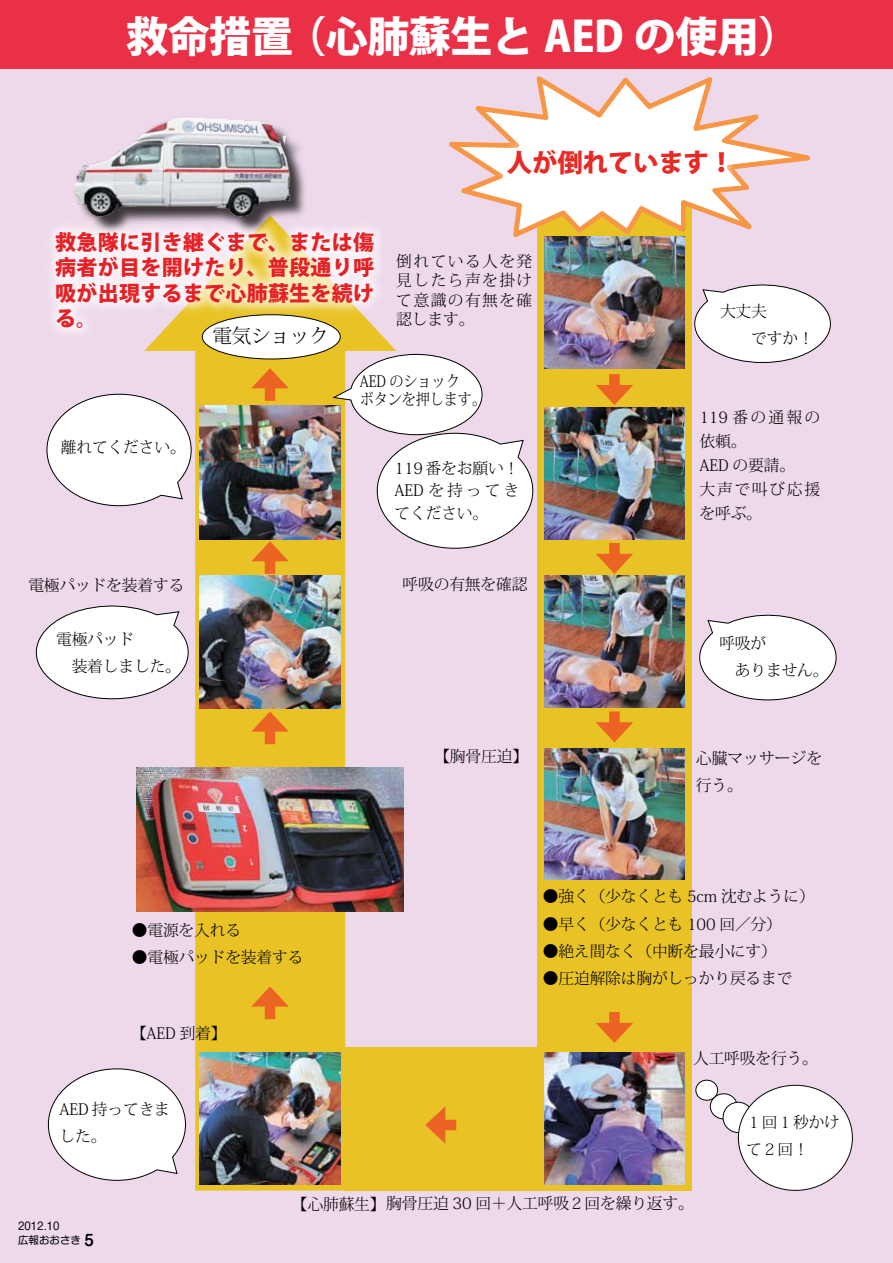
<style>
.page{position:relative;width:893px;height:1263px;background:#fff}
.page>*{position:absolute;margin:0;border:0;box-sizing:border-box;transform-origin:0 0}
.t1{font:800 42px "Koz Go Pro";letter-spacing:-.01em;color:#fff}
.t2{font:800 25.5px "Koz Go Pro";letter-spacing:-.01em;color:#e62a25}
.t3{font:800 21px/25.5px "Koz Go Pro";letter-spacing:.015em;color:#e42125;text-align:justify}
.t4{font:300 19.5px "Koz Min Pro";letter-spacing:-.01em;color:#000}
.t5{font:300 15.75px/27px "Koz Min Pro";letter-spacing:-.01em;color:#000}
.t6{font:300 15.75px/24px "Koz Min Pro";letter-spacing:.11em;color:#000}
.t7{font:300 15.75px/18px "Koz Min Pro";letter-spacing:-.01em;color:#000;scale:.9 1}
.t8{font:10.5px/14.2px "Shin M Go Pr 6";color:#000}
</style>
<div class="page">
<div style="left:0;top:70px;width:893px;height:1193px;background:#eed9ea"></div>
<div style="left:0;top:0;width:893px;height:69px;background:#ea3046"></div>
<div style="left:537px;top:198px;width:155px;height:992px;background:#e9c326"></div>
<svg style="left:435px;top:69px;width:386px;height:168px"></svg>
<div style="left:195px;top:330px;width:150px;height:860px;background:#e9c326"></div>
<div style="left:345px;top:1047px;width:201px;height:143px;background:#e9c326"></div>
<img style="left:544px;top:237px;width:141px;height:131px">
<svg style="left:694px;top:284px;width:137px;height:79px"></svg>
<img style="left:544px;top:576px;width:141px;height:132px">
<img style="left:544px;top:408px;width:141px;height:132px">
<img style="left:544px;top:748px;width:141px;height:132px">
<img style="left:544px;top:1052px;width:141px;height:132px">
<img style="left:200px;top:1052px;width:140px;height:132px">
<img style="left:200px;top:576px;width:140px;height:132px">
<div style="left:494px;top:136px;width:245px;height:53px;background:#fff"></div>
<svg style="left:47px;top:1068px;width:139px;height:113px"></svg>
<div style="left:609px;top:374px;width:11px;height:19px;background:#eb6423"></div>
<svg style="left:596px;top:385px;width:37px;height:20px"></svg>
<div style="left:609px;top:543px;width:11px;height:19px;background:#eb6423"></div>
<svg style="left:596px;top:554px;width:37px;height:20px"></svg>
<div style="left:609px;top:711px;width:11px;height:19px;background:#eb6423"></div>
<svg style="left:596px;top:722px;width:37px;height:20px"></svg>
<div style="left:609px;top:1012px;width:11px;height:19px;background:#eb6423"></div>
<svg style="left:596px;top:1023px;width:37px;height:20px"></svg>
<div style="left:437px;top:1120px;width:19px;height:10px;background:#eb6423"></div>
<svg style="left:425px;top:1107px;width:20px;height:36px"></svg>
<svg style="left:699px;top:614px;width:138px;height:87px"></svg>
<div style="left:265px;top:999px;width:10px;height:20px;background:#eb6423"></div>
<svg style="left:252px;top:986px;width:36px;height:20px"></svg>
<div style="left:265px;top:724px;width:10px;height:20px;background:#eb6423"></div>
<svg style="left:251px;top:711px;width:38px;height:21px"></svg>
<div style="left:265px;top:553px;width:10px;height:21px;background:#eb6423"></div>
<img style="left:74px;top:118px;width:231px;height:97px">
<svg style="left:35px;top:605px;width:154px;height:95px"></svg>
<div style="left:710px;top:1094px;width:27px;height:25px;background:#fff;border-radius:50%"></div>
<div style="left:710px;top:1093px;width:27px;height:26px;border:1px solid #050607;border-radius:50%"></div>
<img style="left:136px;top:767px;width:268px;height:144px">
<div style="left:723px;top:1102px;width:30px;height:30px;background:#fff;border-radius:50%"></div>
<div style="left:723px;top:1102px;width:30px;height:31px;border:1px solid #050607;border-radius:50%"></div>
<div style="left:738px;top:1085px;width:114px;height:105px;background:#fff;border-radius:50%"></div>
<div style="left:696px;top:1080px;width:22px;height:20px;background:#fff;border-radius:50%"></div>
<div style="left:696px;top:1080px;width:22px;height:20px;border:1px solid #050607;border-radius:50%"></div>
<svg style="left:46px;top:215px;width:487px;height:346px"></svg>
<div style="left:202px;top:315px;width:138px;height:44px;background:#fff;border-radius:50%"></div>
<div style="left:202px;top:315px;width:138px;height:44px;border:1px solid #000;border-radius:50%"></div>
<h1 class="t1" style="left:126px;top:10px;width:676px">救命措置（心肺蘇生と AED の使用）</h1>
<h3 class="t3" style="left:55px;top:231px;width:320px">救急隊に引き継ぐまで、または傷病者が目を開けたり、普段通り呼吸が出現するまで心肺蘇生を続ける。</h3>
<p class="t4" style="left:213px;top:322px;width:118px">電気ショック</p>
<h2 class="t2" style="left:507px;top:146px;width:229px">人が倒れています！</h2>
<p class="t5" style="left:396px;top:251px;width:138px;line-height:19.5px;text-align:justify">倒れている人を発見したら声を掛けて意識の有無を確認します。</p>
<p class="t5" style="left:720px;top:297px;width:95px">大丈夫<br>　　ですか！</p>
<p class="t5" style="left:61px;top:433px;width:126px">離れてください。</p>
<p class="t5" style="left:28px;top:571px;width:158px">電極パッドを装着する</p>
<p class="t5" style="left:56px;top:625px;width:126px">電極パッド<br>　装着しました。</p>
<p class="t5" style="left:132px;top:916px;width:111px">●電源を入れる</p>
<p class="t5" style="left:132px;top:943px;width:173px">●電極パッドを装着する</p>
<p class="t5" style="left:131px;top:1019px;width:97px">【AED 到着】</p>
<p class="t5" style="left:60px;top:1095px;width:112px">AED 持ってきました。</p>
<p class="t7" style="left:360px;top:372px;width:142px">AED のショック<br>ボタンを押します。</p>
<p class="t5" style="left:395px;top:456px;width:126px;line-height:22.5px;text-align:justify">119 番をお願い！AEDを持ってきてください。</p>
<p class="t5" style="left:403px;top:570px;width:126px">呼吸の有無を確認</p>
<p class="t5" style="left:434px;top:742px;width:95px">【胸骨圧迫】</p>
<p class="t6" style="left:699px;top:405px;width:122px">119 番の通報の依頼。<br>AED の要請。<br>大声で叫び応援を呼ぶ。</p>
<p class="t5" style="left:719px;top:629px;width:111px">呼吸が<br>　ありません。</p>
<p class="t5" style="left:696px;top:744px;width:128px">心臓マッサージを行う。</p>
<p class="t5" style="left:543px;top:883px;width:273px">●強く（少なくとも 5cm 沈むように）</p>
<p class="t5" style="left:543px;top:910px;width:241px">●早く（少なくとも 100 回／分）</p>
<p class="t5" style="left:543px;top:937px;width:236px">●絶え間なく（中断を最小にす）</p>
<p class="t5" style="left:543px;top:964px;width:251px">●圧迫解除は胸がしっかり戻るまで</p>
<p class="t5" style="left:693px;top:1044px;width:126px">人工呼吸を行う。</p>
<p class="t5" style="left:746px;top:1108px;width:95px">１回１秒かけて２回！</p>
<p class="t8" style="left:18px;top:1218px;width:64px">2012.10<br>広報おおさき</p>
<p class="t5" style="left:292px;top:1189px;width:403px">【心肺蘇生】胸骨圧迫 30 回＋人工呼吸２回を繰り返す。</p>
</div>
